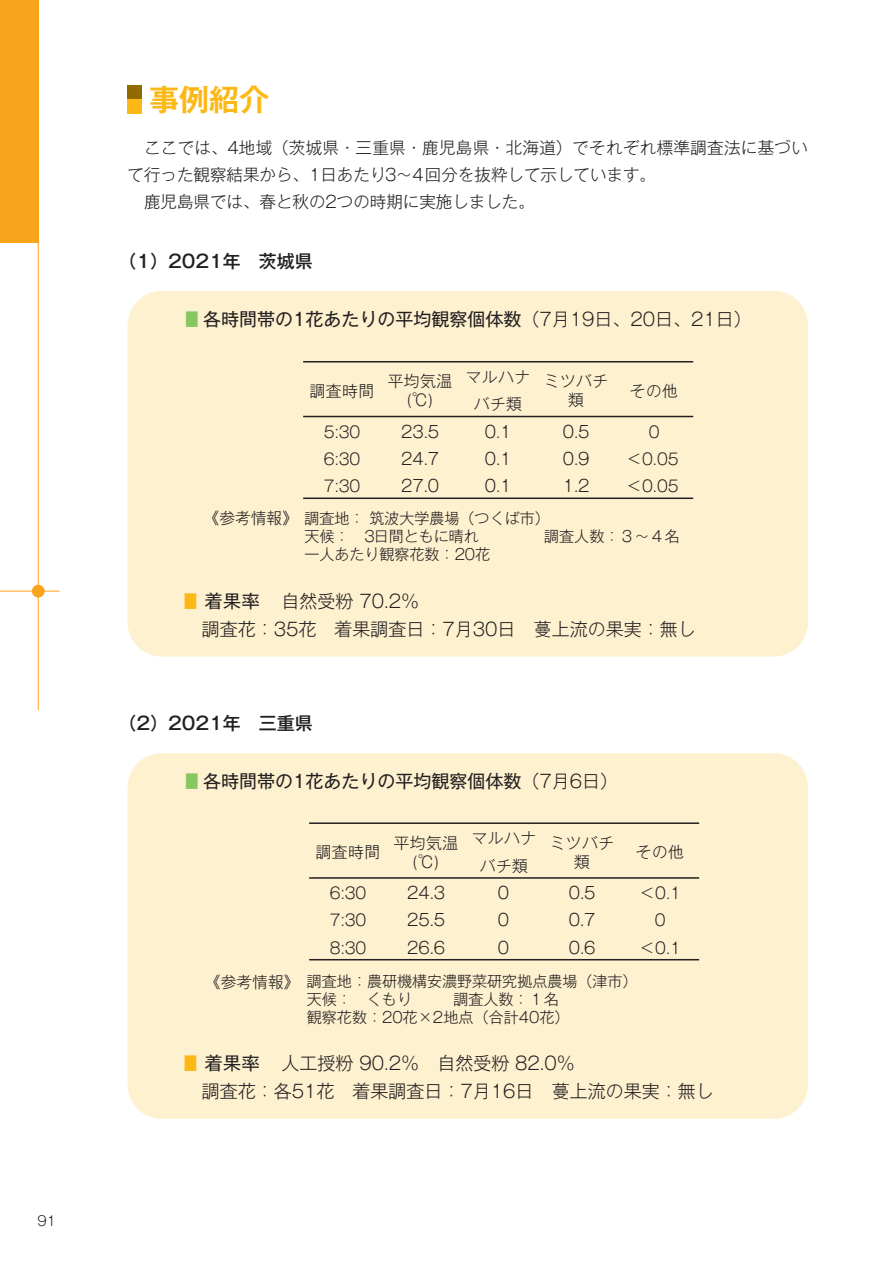
<style>
.page{position:relative;width:893px;height:1263px;background:#fff}
.page>*{position:absolute;margin:0;border:0;box-sizing:border-box;transform-origin:0 0}
.t1{font:700 30px "Gothic MB101 Pr 6 N De";color:#fcb814}
.t2{font:300 18px/28px "Gothic MB101 Pr 6 N";color:#231f20}
.t3{font:18px "Gothic MB101 Pr 6 N";color:#231f20}
.t4{font:500 18px "Gothic MB101 Pr 6 N";color:#231f20}
.t5{font:300 16.5px/27px "Gothic MB101 Pr 6 N";color:#231f20}
.t6{font:300 15.75px/18.9px "Gothic MB101 Pr 6 N";letter-spacing:.03em;color:#231f20;text-align:center}
.t7{font:300 15px/18px "Gothic MB101 Pr 6 N";color:#231f20}
.t8{font:300 13.5px "Gothic MB101 Pr 6 N";color:#231f20}
.s1{color:#87c762}
.s2{font-weight:300}
.s3{font-size:15.75px}
.s4{color:#fcb814}
.s5{font-weight:400}
</style>
<div class="page">
<div style="left:128px;top:291px;width:680px;height:366px;background:#fef1d0;border-radius:34px"></div>
<hr style="left:303px;top:416px;width:390px;height:1px;background:#231f20">
<hr style="left:303px;top:361px;width:390px;height:1px;background:#231f20">
<hr style="left:303px;top:497px;width:390px;height:2px;background:#231f20">
<div style="left:128px;top:753px;width:680px;height:366px;background:#fef1d0;border-radius:34px"></div>
<hr style="left:309px;top:877px;width:390px;height:2px;background:#231f20">
<hr style="left:309px;top:822px;width:390px;height:2px;background:#231f20">
<hr style="left:309px;top:959px;width:390px;height:1px;background:#231f20">
<div style="left:128px;top:86px;width:14px;height:14px;background:#916b00"></div>
<div style="left:128px;top:100px;width:14px;height:14px;background:#fcb814"></div>
<hr style="left:0;top:591px;width:60px;height:1px;background:#f9a51b">
<hr style="left:38px;top:0;width:1px;height:710px;background:#f9a51b">
<div style="left:32px;top:585px;width:13px;height:12px;background:#f9a51b;border-radius:50%"></div>
<div style="left:0;top:0;width:38px;height:242px;background:#f9a51b"></div>
<p class="t8" style="left:38px;top:1209px;width:20px">91</p>
<h1 class="t1" style="left:149px;top:75px;width:121px">事例紹介</h1>
<p class="t5" style="left:128px;top:133px;width:682px">　ここでは、4地域（茨城県・三重県・鹿児島県・北海道）でそれぞれ標準調査法に基づいて行った観察結果から、1日あたり3～４回分を抜粋して示しています。<br>　鹿児島県では、春と秋の2つの時期に実施しました。</p>
<p class="t4" style="left:119px;top:246px;width:196px">（1）2021年　茨城県</p>
<p class="t3" style="left:185px;top:304px;width:568px"><span class="s1">■</span> 各時間帯の1花あたりの平均観察個体数<span class="s2">（7月19日、20日、21日）</span></p>
<p class="t6" style="left:310px;top:380px;width:66px">調査時間</p>
<p class="t6" style="left:388px;top:371px;width:66px">平均気温(℃)</p>
<p class="t6" style="left:568px;top:367px;width:42px;line-height:21.1px;text-align:left;text-indent:-102px">マルハナ ミツバチ類</p>
<p class="t6" style="left:474px;top:393px;width:50px">バチ類</p>
<p class="t6" style="left:630px;top:380px;width:50px">その他</p>
<p class="t6" style="left:324px;top:421px;width:38px">5:30</p>
<p class="t5" style="left:401px;top:417px;width:40px">23.5</p>
<p class="t5" style="left:485px;top:417px;width:28px">0.1</p>
<p class="t5" style="left:563px;top:417px;width:28px">0.5</p>
<p class="t6" style="left:649px;top:421px;width:12px">0</p>
<p class="t6" style="left:324px;top:448px;width:38px">6:30</p>
<p class="t5" style="left:401px;top:444px;width:40px">24.7</p>
<p class="t5" style="left:485px;top:444px;width:28px">0.1</p>
<p class="t5" style="left:563px;top:444px;width:28px">0.9</p>
<p class="t6" style="left:626px;top:448px;width:54px">＜0.05</p>
<p class="t6" style="left:324px;top:475px;width:38px">7:30</p>
<p class="t5" style="left:401px;top:471px;width:40px">27.0</p>
<p class="t5" style="left:485px;top:471px;width:28px">0.1</p>
<p class="t5" style="left:563px;top:471px;width:28px">1.2</p>
<p class="t6" style="left:626px;top:475px;width:54px">＜0.05</p>
<p class="t7" style="left:304px;top:508px;width:247px;text-indent:-101px"><span class="s3">《参考情報》</span>調査地：筑波大学農場（つくば市）天候： 3日間ともに晴れ</p>
<p class="t7" style="left:544px;top:526px;width:137px">調査人数：３～４名</p>
<p class="t7" style="left:304px;top:544px;width:187px">一人あたり観察花数：20花</p>
<p class="t2" style="left:202px;top:586px;width:495px;text-indent:-18px"><span class="s4">■</span> <span class="s5">着果率</span> 自然受粉 70.2％<br>調査花：35花 着果調査日：7月30日 蔓上流の果実：無し</p>
<p class="t4" style="left:119px;top:708px;width:196px">（2）2021年　三重県</p>
<p class="t3" style="left:185px;top:766px;width:434px"><span class="s1">■</span> 各時間帯の1花あたりの平均観察個体数<span class="s2">（7月6日）</span></p>
<p class="t6" style="left:316px;top:841px;width:66px">調査時間</p>
<p class="t6" style="left:394px;top:832px;width:66px">平均気温(℃)</p>
<p class="t6" style="left:574px;top:829px;width:42px;line-height:21.1px;text-align:left;text-indent:-102px">マルハナ ミツバチ類</p>
<p class="t6" style="left:480px;top:855px;width:50px">バチ類</p>
<p class="t6" style="left:636px;top:841px;width:50px">その他</p>
<p class="t6" style="left:205px;top:971px;width:96px">《参考情報》</p>
<p class="t6" style="left:330px;top:882px;width:38px">6:30</p>
<p class="t5" style="left:407px;top:878px;width:40px">24.3</p>
<p class="t5" style="left:498px;top:878px;width:13px">0</p>
<p class="t5" style="left:569px;top:878px;width:28px">0.5</p>
<p class="t6" style="left:639px;top:882px;width:43px">＜0.1</p>
<p class="t6" style="left:330px;top:909px;width:38px">7:30</p>
<p class="t5" style="left:407px;top:905px;width:40px">25.5</p>
<p class="t5" style="left:498px;top:905px;width:13px">0</p>
<p class="t5" style="left:569px;top:905px;width:28px">0.7</p>
<p class="t6" style="left:655px;top:909px;width:12px">0</p>
<p class="t6" style="left:330px;top:937px;width:38px">8:30</p>
<p class="t5" style="left:407px;top:933px;width:40px">26.6</p>
<p class="t5" style="left:498px;top:933px;width:13px">0</p>
<p class="t5" style="left:569px;top:933px;width:28px">0.6</p>
<p class="t6" style="left:639px;top:937px;width:43px">＜0.1</p>
<p class="t7" style="left:307px;top:989px;width:107px">天候： くもり</p>
<p class="t7" style="left:453px;top:989px;width:107px">調査人数：１名</p>
<p class="t7" style="left:307px;top:971px;width:332px">調査地：農研機構安濃野菜研究拠点農場（津市）</p>
<p class="t7" style="left:307px;top:1007px;width:264px">観察花数：20花×2地点（合計40花）</p>
<p class="t2" style="left:202px;top:1047px;width:513px;text-indent:-18px"><span class="s4">■</span> <span class="s5">着果率</span> 人工授粉 90.2％ 自然受粉 82.0％<br>調査花：各51花 着果調査日：7月16日 蔓上流の果実：無し</p>
</div>
